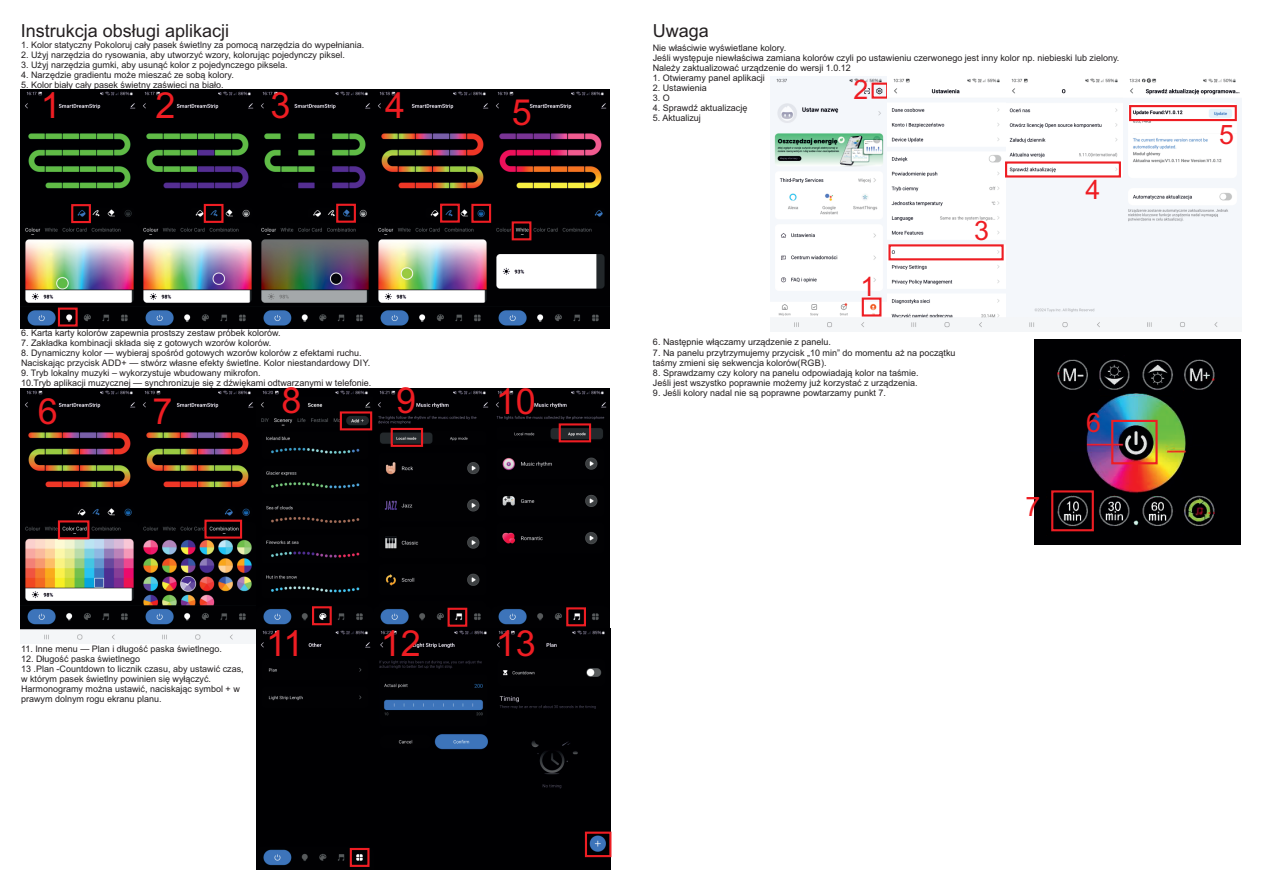
<style>
.page{position:relative;width:1263px;height:893px;background:#fff}
.page>*{position:absolute;margin:0;border:0;box-sizing:border-box;transform-origin:0 0}
.t1{font:36px "Arial";color:#ee1d23}
.t2{font:26.85px "Arial";color:#ee1d23}
.t3{font:18px "Arial";color:#231f20}
.t4{font:9px/10.1px "Arial";color:#231f20}
</style>
<div class="page">
<img style="left:21px;top:89px;width:588px;height:239px">
<div style="left:71px;top:204px;width:20px;height:19px;border:2px solid #ee1d23"></div>
<div style="left:58px;top:308px;width:20px;height:19px;border:2px solid #ee1d23"></div>
<div style="left:512px;top:221px;width:19px;height:19px;border:2px solid #ee1d23"></div>
<div style="left:204px;top:204px;width:20px;height:19px;border:2px solid #ee1d23"></div>
<img style="left:21px;top:388px;width:588px;height:255px">
<div style="left:58px;top:520px;width:31px;height:19px;border:2px solid #ee1d23"></div>
<div style="left:336px;top:204px;width:20px;height:19px;border:2px solid #ee1d23"></div>
<div style="left:440px;top:204px;width:20px;height:19px;border:2px solid #ee1d23"></div>
<div style="left:471px;top:204px;width:20px;height:19px;border:2px solid #ee1d23"></div>
<div style="left:204px;top:520px;width:38px;height:19px;border:2px solid #ee1d23"></div>
<div style="left:340px;top:411px;width:32px;height:19px;border:2px solid #ee1d23"></div>
<div style="left:312px;top:606px;width:20px;height:19px;border:2px solid #ee1d23"></div>
<div style="left:447px;top:608px;width:20px;height:19px;border:2px solid #ee1d23"></div>
<div style="left:566px;top:607px;width:20px;height:19px;border:2px solid #ee1d23"></div>
<div style="left:391px;top:428px;width:32px;height:19px;border:2px solid #ee1d23"></div>
<div style="left:559px;top:423px;width:32px;height:19px;border:2px solid #ee1d23"></div>
<div style="left:256px;top:629px;width:354px;height:240px;background:#000002"></div>
<div style="left:350px;top:848px;width:19px;height:19px;border:2px solid #ee1d23"></div>
<div style="left:585px;top:832px;width:26px;height:25px;border:2px solid #ee1d23"></div>
<img style="left:770px;top:76px;width:471px;height:256px">
<div style="left:862px;top:298px;width:19px;height:19px;border:2px solid #ee1d23"></div>
<div style="left:871px;top:83px;width:17px;height:16px;border:2px solid #ee1d23"></div>
<div style="left:888px;top:244px;width:116px;height:16px;border:2px solid #ee1d23"></div>
<div style="left:1005px;top:161px;width:116px;height:17px;border:2px solid #ee1d23"></div>
<div style="left:1129px;top:105px;width:108px;height:16px;border:2px solid #ee1d23"></div>
<img style="left:1034px;top:339px;width:207px;height:205px">
<div style="left:1051px;top:490px;width:43px;height:41px;border:2px solid #ee1d23"></div>
<div style="left:1111px;top:420px;width:46px;height:44px;border:2px solid #ee1d23"></div>
<h3 class="t3" style="left:21px;top:24px;width:210px">Instrukcja obsługi aplikacji</h3>
<h3 class="t3" style="left:653px;top:24px;width:58px">Uwaga</h3>
<p class="t4" style="left:21px;top:40px;width:345px">1. Kolor statyczny Pokoloruj cały pasek świetlny za pomocą narzędzia do wypełniania.</p>
<p class="t4" style="left:21px;top:50px;width:325px">2. Użyj narzędzia do rysowania, aby utworzyć wzory, kolorując pojedynczy piksel.</p>
<p class="t4" style="left:21px;top:60px;width:268px">3. Użyj narzędzia gumki, aby usunąć kolor z pojedynczego piksela.</p>
<p class="t4" style="left:21px;top:70px;width:214px">4. Narzędzie gradientu może mieszać ze sobą kolory.</p>
<p class="t4" style="left:21px;top:80px;width:204px">5. Kolor biały cały pasek świetny zaświeci na biało.</p>
<p class="t4" style="left:653px;top:43px;width:468px">Nie właściwie wyświetlane kolory.<br>Jeśli występuje niewłaściwa zamiana kolorów czyli po ustawieniu czerwonego jest inny kolor np. niebieski lub zielony.<br>Należy zaktualizować urządzenie do wersji 1.0.12</p>
<p class="t4" style="left:653px;top:74px;width:114px">1. Otwieramy panel aplikacji</p>
<p class="t4" style="left:653px;top:84px;width:56px">2. Ustawienia</p>
<p class="t4" style="left:653px;top:94px;width:19px">3. O</p>
<p class="t4" style="left:653px;top:104px;width:96px">4. Sprawdź aktualizację</p>
<p class="t4" style="left:653px;top:114px;width:50px">5. Aktualizuj</p>
<h2 class="t2" style="left:853px;top:80px;width:16px">2</h2>
<h1 class="t1" style="left:41px;top:92px;width:22px">1</h1>
<h1 class="t1" style="left:156px;top:92px;width:22px">2</h1>
<h1 class="t1" style="left:270px;top:92px;width:22px">3</h1>
<h1 class="t1" style="left:385px;top:92px;width:22px">4</h1>
<h1 class="t1" style="left:512px;top:99px;width:22px">5</h1>
<p class="t4" style="left:21px;top:329px;width:261px">6. Karta karty kolorów zapewnia prostszy zestaw próbek kolorów.</p>
<p class="t4" style="left:21px;top:339px;width:252px">7. Zakładka kombinacji składa się z gotowych wzorów kolorów.</p>
<p class="t4" style="left:21px;top:349px;width:351px">8. Dynamiczny kolor — wybieraj spośród gotowych wzorów kolorów z efektami ruchu.<br>Naciskając przycisk ADD+ — stwórz własne efekty świetlne. Kolor niestandardowy DIY.</p>
<p class="t4" style="left:21px;top:369px;width:352px">9. Tryb lokalny muzyki – wykorzystuje wbudowany mikrofon.<br>10.Tryb aplikacji muzycznej — synchronizuje się z dźwiękami odtwarzanymi w telefonie.</p>
<h1 class="t1" style="left:38px;top:397px;width:22px">6</h1>
<h1 class="t1" style="left:153px;top:397px;width:22px">7</h1>
<h1 class="t1" style="left:281px;top:387px;width:22px">8</h1>
<h1 class="t1" style="left:396px;top:387px;width:22px">9</h1>
<h1 class="t1" style="left:496px;top:387px;width:42px">10</h1>
<p class="t4" style="left:21px;top:644px;width:202px">11. Inne menu — Plan i długość paska świetlnego.</p>
<p class="t4" style="left:21px;top:654px;width:224px">12. Długość paska świetlnego<br>13 .Plan -Countdown to licznik czasu, aby ustawić czas, w którym pasek świetlny powinien się wyłączyć.<br>Harmonogramy można ustawić, naciskając symbol + w prawym dolnym rogu ekranu planu.</p>
<h1 class="t1" style="left:266px;top:630px;width:39px">11</h1>
<h1 class="t1" style="left:381px;top:630px;width:42px">12</h1>
<h1 class="t1" style="left:496px;top:630px;width:42px">13</h1>
<h2 class="t2" style="left:860px;top:276px;width:16px">1</h2>
<p class="t4" style="left:653px;top:338px;width:180px">6. Następnie włączamy urządzenie z panelu.</p>
<p class="t4" style="left:653px;top:348px;width:304px">7. Na panelu przytrzymujemy przycisk „10 min” do momentu aż na początku taśmy zmieni się sekwencja kolorów(RGB).</p>
<p class="t4" style="left:653px;top:368px;width:267px">8. Sprawdzamy czy kolory na panelu odpowiadają kolor na taśmie.<br>Jeśli jest wszystko poprawnie możemy już korzystać z urządzenia.</p>
<p class="t4" style="left:653px;top:388px;width:235px">9. Jeśli kolory nadal nie są poprawne powtarzamy punkt 7.</p>
<h2 class="t2" style="left:974px;top:220px;width:16px">3</h2>
<h2 class="t2" style="left:1025px;top:496px;width:16px">7</h2>
<h2 class="t2" style="left:1085px;top:180px;width:16px">4</h2>
<h2 class="t2" style="left:1086px;top:412px;width:16px">6</h2>
<h2 class="t2" style="left:1219px;top:125px;width:16px">5</h2>
</div>
